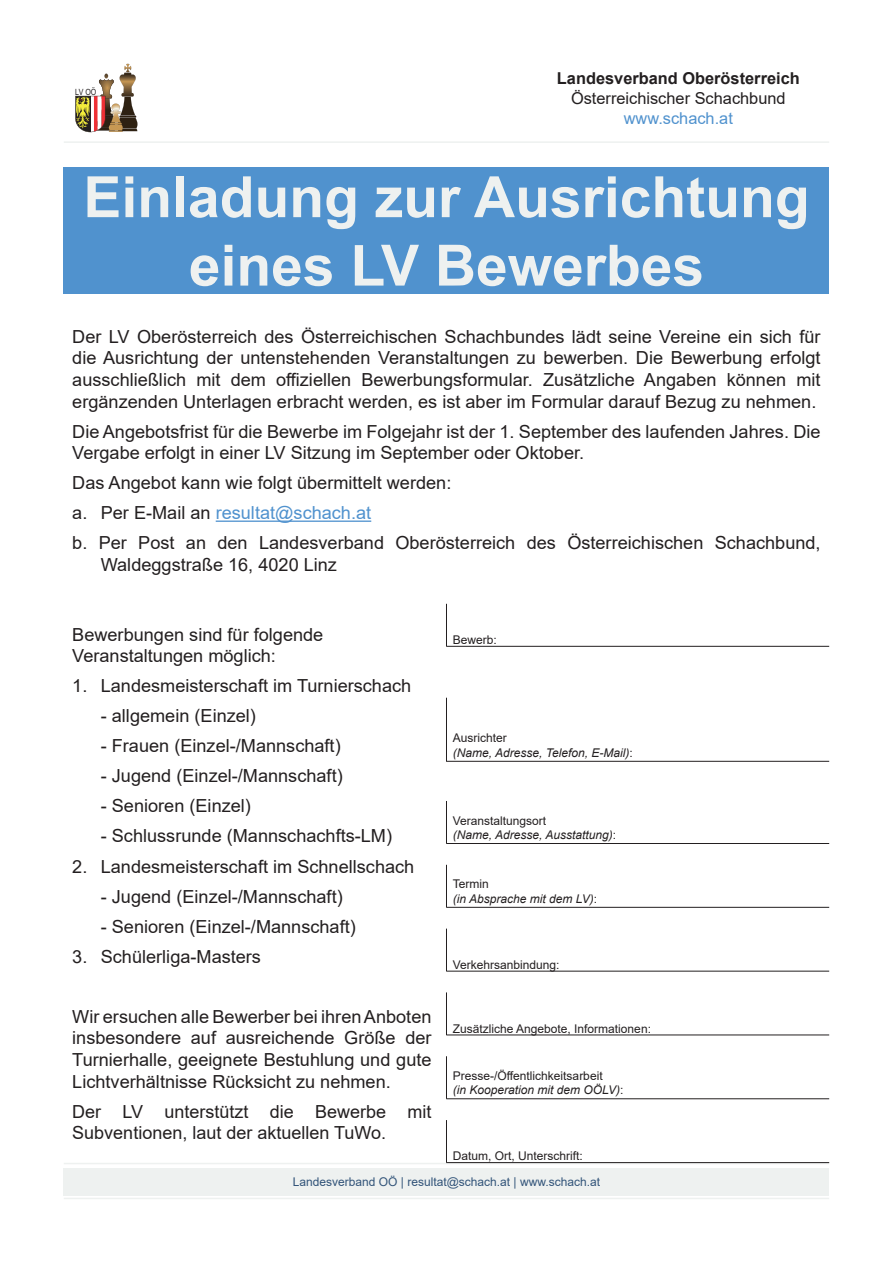
<style>
.page{position:relative;width:893px;height:1263px;background:#fff}
.page>*{position:absolute;margin:0;border:0;box-sizing:border-box;transform-origin:0 0}
.t1{font:700 57px/68.4px "Arial";color:#eef1f0;text-align:center}
.t2{font:18px/21.6px "Arial";color:#231f20}
.t3{font:700 16.35px "Arial";color:#231f20}
.t4{font:16.35px "Arial";color:#231f20}
.t5{font:16.35px "Arial";color:#5092ce}
.t6{font:12px/14.4px "Arial";color:#231f20}
.t7{font:italic 12px/14.4px "Arial";color:#231f20}
.t8{font:12px "Arial";color:#325479}
.t9{font:8.55px "Arial Narrow";color:#231f20}
.s1{color:#5092ce}
.s2{font-style:normal}
.s3{font-style:italic}
</style>
<div class="page">
<hr style="left:64px;top:141px;width:765px;height:2px;background:#eef1f0">
<svg style="left:75px;top:64px;width:62px;height:68px"></svg>
<hr style="left:64px;top:1198px;width:765px;height:1px;background:#eef1f0">
<div style="left:64px;top:1168px;width:765px;height:27px;background:#eef1f0"></div>
<hr style="left:64px;top:1163px;width:765px;height:1px;background:#eef1f0">
<hr style="left:216px;top:520px;width:155px;height:2px;background:#5092ce">
<div style="left:64px;top:167px;width:765px;height:127px;background:#5092ce"></div>
<hr style="left:446px;top:761px;width:383px;height:1px;background:#231f20">
<hr style="left:446px;top:698px;width:1px;height:63px;background:#231f20">
<hr style="left:446px;top:646px;width:383px;height:1px;background:#231f20">
<hr style="left:446px;top:604px;width:1px;height:42px;background:#231f20">
<hr style="left:446px;top:971px;width:383px;height:1px;background:#231f20">
<hr style="left:446px;top:928px;width:1px;height:43px;background:#231f20">
<hr style="left:446px;top:1035px;width:383px;height:1px;background:#231f20">
<hr style="left:446px;top:992px;width:1px;height:43px;background:#231f20">
<hr style="left:446px;top:1098px;width:383px;height:1px;background:#231f20">
<hr style="left:446px;top:1056px;width:1px;height:43px;background:#231f20">
<hr style="left:446px;top:1162px;width:383px;height:1px;background:#231f20">
<hr style="left:446px;top:1120px;width:1px;height:42px;background:#231f20">
<hr style="left:446px;top:843px;width:383px;height:1px;background:#231f20">
<hr style="left:446px;top:801px;width:1px;height:42px;background:#231f20">
<hr style="left:446px;top:907px;width:383px;height:1px;background:#231f20">
<hr style="left:446px;top:865px;width:1px;height:42px;background:#231f20">
<p class="t9" style="left:75px;top:86px;width:23px">LV OÖ</p>
<p class="t3" style="left:557px;top:67px;width:244px">Landesverband Oberösterreich</p>
<p class="t4" style="left:571px;top:87px;width:216px">Österreichischer Schachbund</p>
<p class="t5" style="left:624px;top:107px;width:111px">www.schach.at</p>
<h1 class="t1" style="left:83px;top:164px;width:728px">Einladung zur Ausrichtung eines LV Bewerbes</h1>
<p class="t2" style="left:72px;top:325px;width:750px;text-align:justify">Der LV Oberösterreich des Österreichischen Schachbundes lädt seine Vereine ein sich für die Ausrichtung der untenstehenden Veranstaltungen zu bewerben. Die Bewerbung erfolgt ausschließlich mit dem offiziellen Bewerbungsformular. Zusätzliche Angaben können mit ergänzenden Unterlagen erbracht werden, es ist aber im Formular darauf Bezug zu nehmen.</p>
<p class="t2" style="left:72px;top:420px;width:750px">Die Angebotsfrist für die Bewerbe im Folgejahr ist der 1. September des laufenden Jahres. Die<br>Vergabe erfolgt in einer LV Sitzung im September oder Oktober.</p>
<p class="t2" style="left:72px;top:468px;width:750px;line-height:30px">Das Angebot kann wie folgt übermittelt werden:<br>a. Per E-Mail an <span class="s1">resultat@schach.at<br></span>b. Per Post an den Landesverband Oberösterreich des Österreichischen Schachbund,</p>
<p class="t2" style="left:101px;top:554px;width:238px">Waldeggstraße 16, 4020 Linz</p>
<p class="t2" style="left:72px;top:623px;width:253px">Bewerbungen sind für folgende<br>Veranstaltungen möglich:</p>
<p class="t2" style="left:72px;top:675px;width:340px">1. Landesmeisterschaft im Turnierschach</p>
<p class="t2" style="left:101px;top:705px;width:157px">- allgemein (Einzel)</p>
<p class="t2" style="left:101px;top:735px;width:241px">- Frauen (Einzel-/Mannschaft)</p>
<p class="t2" style="left:101px;top:765px;width:243px">- Jugend (Einzel-/Mannschaft)</p>
<p class="t2" style="left:101px;top:795px;width:152px">- Senioren (Einzel)</p>
<p class="t2" style="left:101px;top:825px;width:293px">- Schlussrunde (Mannschachfts-LM)</p>
<p class="t2" style="left:72px;top:855px;width:344px">2. Landesmeisterschaft im Schnellschach</p>
<p class="t2" style="left:101px;top:885px;width:243px">- Jugend (Einzel-/Mannschaft)</p>
<p class="t2" style="left:101px;top:915px;width:257px">- Senioren (Einzel-/Mannschaft)</p>
<p class="t2" style="left:72px;top:945px;width:190px">3. Schülerliga-Masters</p>
<p class="t2" style="left:72px;top:1005px;width:361px;text-align:justify">Wir ersuchen alle Bewerber bei ihren Anboten insbesondere auf ausreichende Größe der Turnierhalle, geeignete Bestuhlung und gute Lichtverhältnisse Rücksicht zu nehmen.</p>
<p class="t2" style="left:72px;top:1100px;width:361px">Der LV unterstützt die Bewerbe mit<br>Subventionen, laut der aktuellen TuWo.</p>
<p class="t6" style="left:453px;top:632px;width:46px">Bewerb:</p>
<p class="t7" style="left:453px;top:731px;width:181px"><span class="s2">Ausrichter<br></span>(Name, Adresse, Telefon, E-Mail)<span class="s2">:</span></p>
<p class="t7" style="left:453px;top:813px;width:165px"><span class="s2">Veranstaltungsort<br></span>(Name, Adresse, Ausstattung)<span class="s2">:</span></p>
<p class="t7" style="left:453px;top:877px;width:146px"><span class="s2">Termin<br></span>(in Absprache mit dem LV)<span class="s2">:</span></p>
<p class="t6" style="left:453px;top:957px;width:108px">Verkehrsanbindung:</p>
<p class="t6" style="left:453px;top:1021px;width:200px">Zusätzliche Angebote, Informationen:</p>
<p class="t6" style="left:453px;top:1068px;width:172px">Presse-/Öffentlichkeitsarbeit<br><span class="s3">(in Kooperation mit dem OÖLV)</span>:</p>
<p class="t6" style="left:453px;top:1149px;width:132px">Datum, Ort, Unterschrift:</p>
<p class="t8" style="left:293px;top:1173px;width:309px">Landesverband OÖ | resultat@schach.at | www.schach.at</p>
</div>
